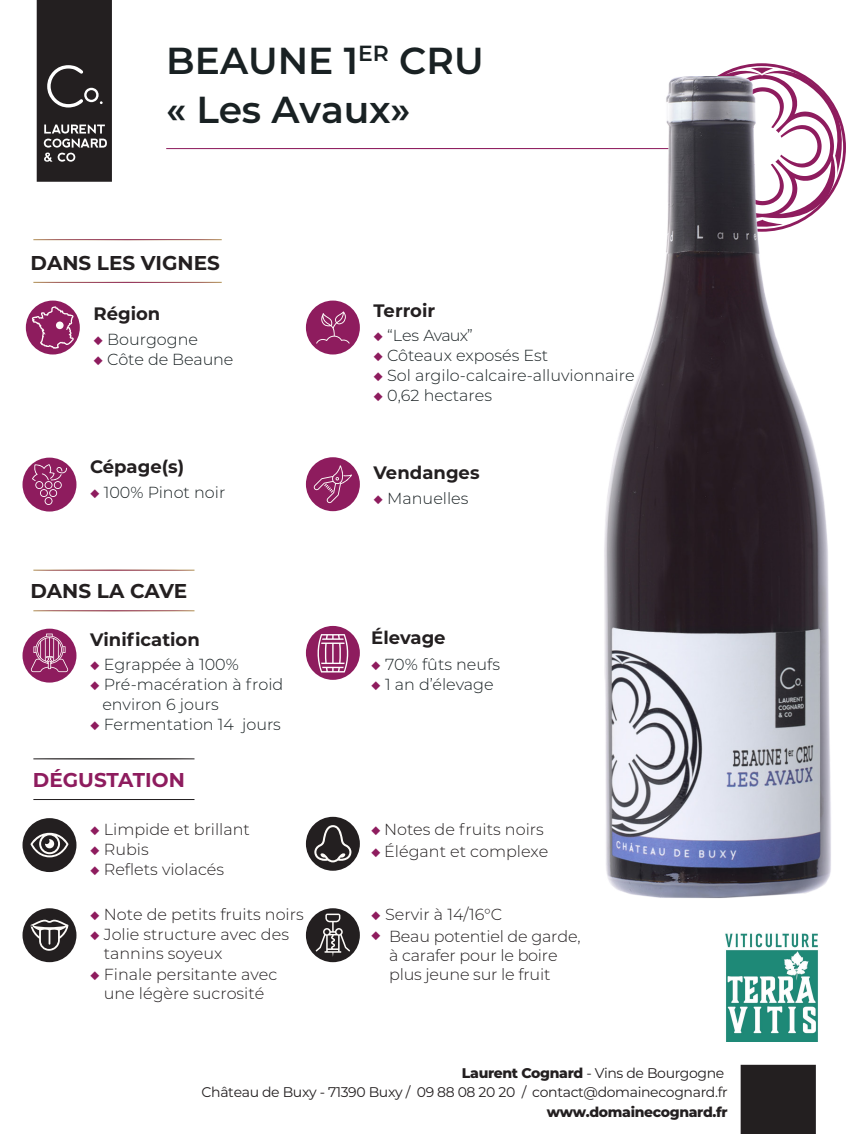
<style>
.page{position:relative;width:851px;height:1134px;background:#fff}
.page>*{position:absolute;margin:0;border:0;box-sizing:border-box;transform-origin:0 0}
.t1{font:600 37.6px "Montserrat";color:#192123}
.t2{font:700 20px "Montserrat";color:#231f20}
.t3{font:700 20px "Montserrat";color:#8e1c5e}
.t4{font:700 18px "Montserrat";color:#231f20}
.t5{font:300 16px/19.2px "Montserrat";color:#231f20}
.t6{font:300 16px/20px "Montserrat";color:#192123}
.t7{font:300 16px "Montserrat";letter-spacing:-.055em;color:#192123}
.t8{font:14px/19.2px "Montserrat";letter-spacing:-.025em;color:#231f20;text-align:right}
.t9{font:800 14px "Montserrat";letter-spacing:-.025em;color:#231f20}
.s1{color:#8e1c5e}
.s2{font-weight:800}
</style>
<div class="page">
<svg style="left:166px;top:63px;width:680px;height:128px"></svg>
<svg style="left:37px;top:0;width:75px;height:182px;background:#343031"></svg>
<div style="left:740px;top:1065px;width:75px;height:69px;background:#231f20"></div>
<svg style="left:33px;top:239px;width:189px;height:1px"></svg>
<svg style="left:33px;top:282px;width:189px;height:1px"></svg>
<svg style="left:33px;top:570px;width:161px;height:1px"></svg>
<svg style="left:33px;top:610px;width:161px;height:1px"></svg>
<svg style="left:33px;top:758px;width:161px;height:1px"></svg>
<svg style="left:33px;top:799px;width:161px;height:1px"></svg>
<div style="left:23px;top:458px;width:53px;height:53px;background:#8e1c5e;border-radius:50%"></div>
<svg style="left:32px;top:464px;width:35px;height:41px"></svg>
<div style="left:26px;top:301px;width:54px;height:53px;background:#8e1c5e;border-radius:50%"></div>
<svg style="left:32px;top:306px;width:42px;height:43px"></svg>
<div style="left:56px;top:321px;width:8px;height:8px;background:#fefcf9;border-radius:50%"></div>
<div style="left:306px;top:626px;width:54px;height:54px;background:#8e1c5e;border-radius:50%"></div>
<svg style="left:317px;top:634px;width:32px;height:38px"></svg>
<div style="left:23px;top:629px;width:53px;height:54px;background:#8e1c5e;border-radius:50%"></div>
<svg style="left:31px;top:634px;width:37px;height:38px"></svg>
<div style="left:23px;top:818px;width:53px;height:54px;background:#231f20;border-radius:50%"></div>
<svg style="left:31px;top:833px;width:37px;height:24px"></svg>
<div style="left:306px;top:817px;width:54px;height:54px;background:#231f20;border-radius:50%"></div>
<svg style="left:314px;top:825px;width:37px;height:37px"></svg>
<div style="left:23px;top:908px;width:53px;height:54px;background:#231f20;border-radius:50%"></div>
<svg style="left:31px;top:920px;width:37px;height:31px"></svg>
<div style="left:306px;top:908px;width:54px;height:54px;background:#231f20;border-radius:50%"></div>
<svg style="left:315px;top:913px;width:35px;height:44px"></svg>
<div style="left:306px;top:301px;width:54px;height:53px;background:#8e1c5e;border-radius:50%"></div>
<svg style="left:316px;top:311px;width:33px;height:33px"></svg>
<div style="left:306px;top:457px;width:54px;height:54px;background:#8e1c5e;border-radius:50%"></div>
<svg style="left:313px;top:465px;width:39px;height:38px"></svg>
<img style="left:725px;top:933px;width:93px;height:109px">
<img style="left:600px;top:76px;width:234px;height:822px">
<h1 class="t1" style="left:166px;top:34px;width:319px">BEAUNE 1<sup>ER</sup> CRU</h1>
<h1 class="t1" style="left:166px;top:83px;width:246px">« Les Avaux»</h1>
<p class="t2" style="left:31px;top:248px;width:191px">DANS LES VIGNES</p>
<p class="t4" style="left:93px;top:300px;width:68px">Région</p>
<p class="t6" style="left:93px;top:328px;width:106px"><span class="s1">◆</span> Bourgogne</p>
<p class="t6" style="left:93px;top:348px;width:141px"><span class="s1">◆</span> Côte de Beaune</p>
<p class="t4" style="left:90px;top:453px;width:96px">Cépage(s)</p>
<p class="t6" style="left:90px;top:481px;width:137px"><span class="s1">◆</span> 100% Pinot noir</p>
<p class="t2" style="left:31px;top:577px;width:158px">DANS LA CAVE</p>
<p class="t4" style="left:90px;top:626px;width:111px">Vinification</p>
<p class="t6" style="left:90px;top:654px;width:150px"><span class="s1">◆</span> Egrappée à 100%</p>
<p class="t6" style="left:102px;top:674px;width:182px;text-indent:-12px"><span class="s1">◆</span> Pré-macération à froid environ 6 jours</p>
<p class="t6" style="left:90px;top:714px;width:192px"><span class="s1">◆</span> Fermentation 14 jours</p>
<p class="t3" style="left:33px;top:766px;width:153px">DÉGUSTATION</p>
<p class="t5" style="left:90px;top:819px;width:161px"><span class="s1">◆</span> Limpide et brillant</p>
<p class="t5" style="left:90px;top:839px;width:60px"><span class="s1">◆</span> Rubis</p>
<p class="t5" style="left:90px;top:859px;width:136px"><span class="s1">◆</span> Reflets violacés</p>
<p class="t5" style="left:90px;top:904px;width:215px"><span class="s1">◆</span> Note de petits fruits noirs</p>
<p class="t5" style="left:104px;top:924px;width:187px;text-indent:-14px"><span class="s1">◆</span> Jolie structure avec des tannins soyeux</p>
<p class="t5" style="left:90px;top:964px;width:189px;text-align:center"><span class="s1">◆</span> Finale persitante avec une légère sucrosité</p>
<p class="t4" style="left:373px;top:297px;width:63px">Terroir</p>
<p class="t7" style="left:373px;top:324px;width:101px"><span class="s1">◆</span> “Les Avaux”</p>
<p class="t6" style="left:373px;top:345px;width:176px"><span class="s1">◆</span> Côteaux exposés Est</p>
<p class="t6" style="left:373px;top:365px;width:263px"><span class="s1">◆</span> Sol argilo-calcaire-alluvionnaire</p>
<p class="t6" style="left:373px;top:385px;width:120px"><span class="s1">◆</span> 0,62 hectares</p>
<p class="t4" style="left:373px;top:460px;width:107px">Vendanges</p>
<p class="t6" style="left:373px;top:488px;width:96px"><span class="s1">◆</span> Manuelles</p>
<p class="t4" style="left:371px;top:625px;width:76px">Élevage</p>
<p class="t6" style="left:371px;top:654px;width:130px"><span class="s1">◆</span> 70% fûts neufs</p>
<p class="t6" style="left:371px;top:674px;width:124px"><span class="s1">◆</span> 1 an d’élevage</p>
<p class="t5" style="left:371px;top:819px;width:174px"><span class="s1">◆</span> Notes de fruits noirs</p>
<p class="t5" style="left:371px;top:842px;width:179px"><span class="s1">◆</span> Élégant et complexe</p>
<p class="t5" style="left:371px;top:904px;width:133px"><span class="s1">◆</span> Servir à 14/16°C</p>
<p class="t5" style="left:389px;top:926px;width:193px;text-indent:-18px"><span class="s1">◆</span> Beau potentiel de garde, à carafer pour le boire plus jeune sur le fruit</p>
<p class="t8" style="left:201px;top:1063px;width:527px"><span class="s2">Laurent Cognard</span> - Vins de Bourgogne<br>Château de Buxy - 71390 Buxy / 09 88 08 20 20 / contact@domainecognard.fr</p>
<p class="t9" style="left:546px;top:1102px;width:182px">www.domainecognard.fr</p>
</div>
